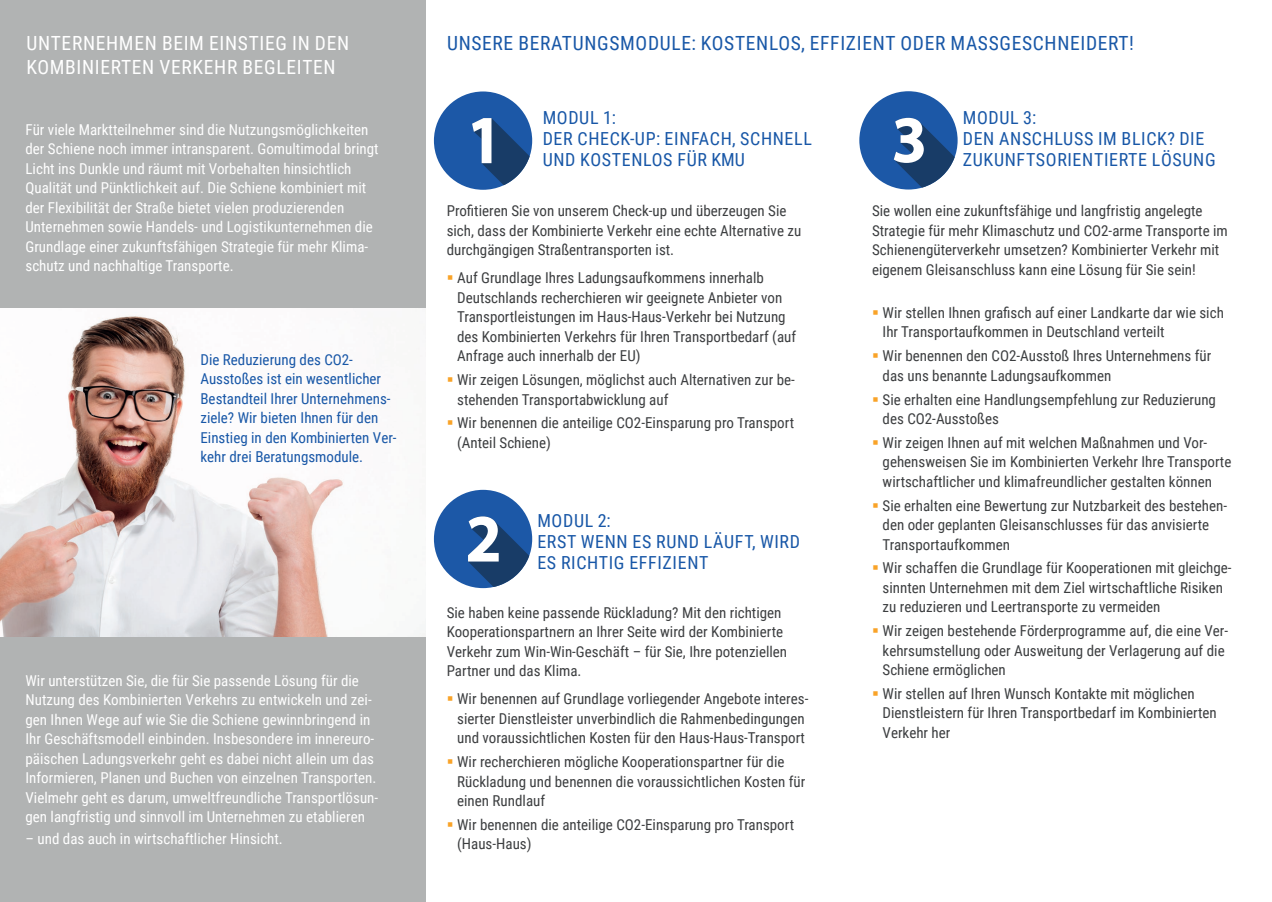
<style>
.page{position:relative;width:1272px;height:902px;background:#fff}
.page>*{position:absolute;margin:0;border:0;box-sizing:border-box;transform-origin:0 0}
.t1{font:19.5px "Roboto Condensed";letter-spacing:.035em;color:#1857a7}
.t2{font:19.5px "Roboto Condensed";letter-spacing:.035em;color:#fff}
.t3{font:18px/21px "Roboto Condensed";letter-spacing:.035em;color:#1857a7}
.t4{font:15px/19.5px "Roboto Condensed";color:#3c3e40}
.t5{font:15px/19.5px "Roboto Condensed";color:#fff}
.t6{font:15px/19.5px "Roboto Condensed";color:#1857a7}
</style>
<div class="page">
<div style="left:0;top:0;width:425px;height:901px;background:#b1b3b3"></div>
<img style="left:0;top:308px;width:425px;height:328px">
<div style="left:434px;top:91px;width:98px;height:99px;background:#1c58a7;border-radius:50%"></div>
<svg style="left:472px;top:118px;width:57px;height:67px"></svg>
<div style="left:434px;top:490px;width:98px;height:98px;background:#1c58a7;border-radius:50%"></div>
<svg style="left:468px;top:516px;width:61px;height:71px"></svg>
<div style="left:859px;top:91px;width:98px;height:98px;background:#1c58a7;border-radius:50%"></div>
<svg style="left:893px;top:118px;width:61px;height:70px"></svg>
<h1 class="t2" style="left:26px;top:30px;width:324px">UNTERNEHMEN BEIM EINSTIEG IN DEN</h1>
<h1 class="t1" style="left:447px;top:30px;width:688px">UNSERE BERATUNGSMODULE: KOSTENLOS, EFFIZIENT ODER MASSGESCHNEIDERT!</h1>
<h1 class="t2" style="left:26px;top:53px;width:311px">KOMBINIERTEN VERKEHR BEGLEITEN</h1>
<p class="t5" style="left:26px;top:119px;width:354px">Für viele Marktteilnehmer sind die Nutzungsmöglichkeiten der Schiene noch immer intransparent. Gomultimodal bringt Licht ins Dunkle und räumt mit Vorbehalten hinsichtlich Qualität und Pünktlichkeit auf. Die Schiene kombiniert mit der Flexibilität der Straße bietet vielen produzierenden Unternehmen sowie Handels- und Logistikunternehmen die Grundlage einer zukunftsfähigen Strategie für mehr Klima&shy;schutz und nachhaltige Transporte.</p>
<p class="t6" style="left:200px;top:349px;width:198px">Die Reduzierung des CO2-<br>Ausstoßes ist ein wesentlicher<br>Bestandteil Ihrer Unternehmens&shy;ziele? Wir bieten Ihnen für den<br>Einstieg in den Kombinierten Ver&shy;kehr drei Beratungsmodule.</p>
<p class="t5" style="left:26px;top:670px;width:354px">Wir unterstützen Sie, die für Sie passende Lösung für die Nutzung des Kombinierten Verkehrs zu entwickeln und zei&shy;gen Ihnen Wege auf wie Sie die Schiene gewinnbringend in Ihr Geschäftsmodell einbinden. Insbesondere im innereuro&shy;päischen Ladungsverkehr geht es dabei nicht allein um das Informieren, Planen und Buchen von einzelnen Transporten.<br>Vielmehr geht es darum, umweltfreundliche Transportlösun&shy;gen langfristig und sinnvoll im Unternehmen zu etablieren</p>
<p class="t5" style="left:26px;top:828px;width:259px">– und das auch in wirtschaftlicher Hinsicht.</p>
<p class="t3" style="left:542px;top:107px;width:271px">MODUL 1:<br>DER CHECK-UP: EINFACH, SCHNELL<br>UND KOSTENLOS FÜR KMU</p>
<p class="t4" style="left:446px;top:200px;width:356px">Profitieren Sie von unserem Check-up und überzeugen Sie sich, dass der Kombinierte Verkehr eine echte Alternative zu durchgängigen Straßentransporten ist.</p>
<p class="t4" style="left:457px;top:267px;width:340px">Auf Grundlage Ihres Ladungsaufkommens innerhalb Deutschlands recherchieren wir geeignete Anbieter von Transportleistungen im Haus-Haus-Verkehr bei Nutzung des Kombinierten Verkehrs für Ihren Transportbedarf (auf Anfrage auch innerhalb der EU)</p>
<p class="t4" style="left:457px;top:369px;width:339px">Wir zeigen Lösungen, möglichst auch Alternativen zur be&shy;stehenden Transportabwicklung auf</p>
<p class="t4" style="left:457px;top:412px;width:338px">Wir benennen die anteilige CO2-Einsparung pro Transport (Anteil Schiene)</p>
<p class="t3" style="left:537px;top:509px;width:264px">MODUL 2:<br>ERST WENN ES RUND LÄUFT, WIRD<br>ES RICHTIG EFFIZIENT</p>
<p class="t4" style="left:446px;top:602px;width:342px">Sie haben keine passende Rückladung? Mit den richtigen Kooperationspartnern an Ihrer Seite wird der Kombinierte Verkehr zum Win-Win-Geschäft – für Sie, Ihre potenziellen Partner und das Klima.</p>
<p class="t4" style="left:457px;top:688px;width:353px">Wir benennen auf Grundlage vorliegender Angebote interes&shy;sierter Dienstleister unverbindlich die Rahmenbedingungen und voraussichtlichen Kosten für den Haus-Haus-Transport</p>
<p class="t4" style="left:457px;top:751px;width:349px">Wir recherchieren mögliche Kooperationspartner für die<br>Rückladung und benennen die voraussichtlichen Kosten für einen Rundlauf</p>
<p class="t4" style="left:457px;top:814px;width:338px">Wir benennen die anteilige CO2-Einsparung pro Transport (Haus-Haus)</p>
<p class="t3" style="left:962px;top:107px;width:254px">MODUL 3:<br>DEN ANSCHLUSS IM BLICK? DIE<br>ZUKUNFTSORIENTIERTE LÖSUNG</p>
<p class="t4" style="left:872px;top:200px;width:357px">Sie wollen eine zukunftsfähige und langfristig angelegte Strategie für mehr Klimaschutz und CO2-arme Transporte im Schienengüterverkehr umsetzen? Kombinierter Verkehr mit eigenem Gleisanschluss kann eine Lösung für Sie sein!</p>
<p class="t4" style="left:882px;top:302px;width:343px">Wir stellen Ihnen grafisch auf einer Landkarte dar wie sich<br>Ihr Transportaufkommen in Deutschland verteilt</p>
<p class="t4" style="left:882px;top:345px;width:330px">Wir benennen den CO2-Ausstoß Ihres Unternehmens für das uns benannte Ladungsaufkommen</p>
<p class="t4" style="left:882px;top:389px;width:335px">Sie erhalten eine Handlungsempfehlung zur Reduzierung des CO2-Ausstoßes</p>
<p class="t4" style="left:882px;top:432px;width:350px">Wir zeigen Ihnen auf mit welchen Maßnahmen und Vor&shy;gehensweisen Sie im Kombinierten Verkehr Ihre Transporte wirtschaftlicher und klimafreundlicher gestalten können</p>
<p class="t4" style="left:882px;top:495px;width:346px">Sie erhalten eine Bewertung zur Nutzbarkeit des bestehen&shy;den oder geplanten Gleisanschlusses für das anvisierte<br>Transportaufkommen</p>
<p class="t4" style="left:882px;top:557px;width:350px">Wir schaffen die Grundlage für Kooperationen mit gleichge&shy;sinnten Unternehmen mit dem Ziel wirtschaftliche Risiken zu reduzieren und Leertransporte zu vermeiden</p>
<p class="t4" style="left:882px;top:620px;width:347px">Wir zeigen bestehende Förderprogramme auf, die eine Ver&shy;kehrsumstellung oder Ausweitung der Verlagerung auf die<br>Schiene ermöglichen</p>
<p class="t4" style="left:882px;top:683px;width:336px">Wir stellen auf Ihren Wunsch Kontakte mit möglichen<br>Dienstleistern für Ihren Transportbedarf im Kombinierten<br>Verkehr her</p>
</div>
